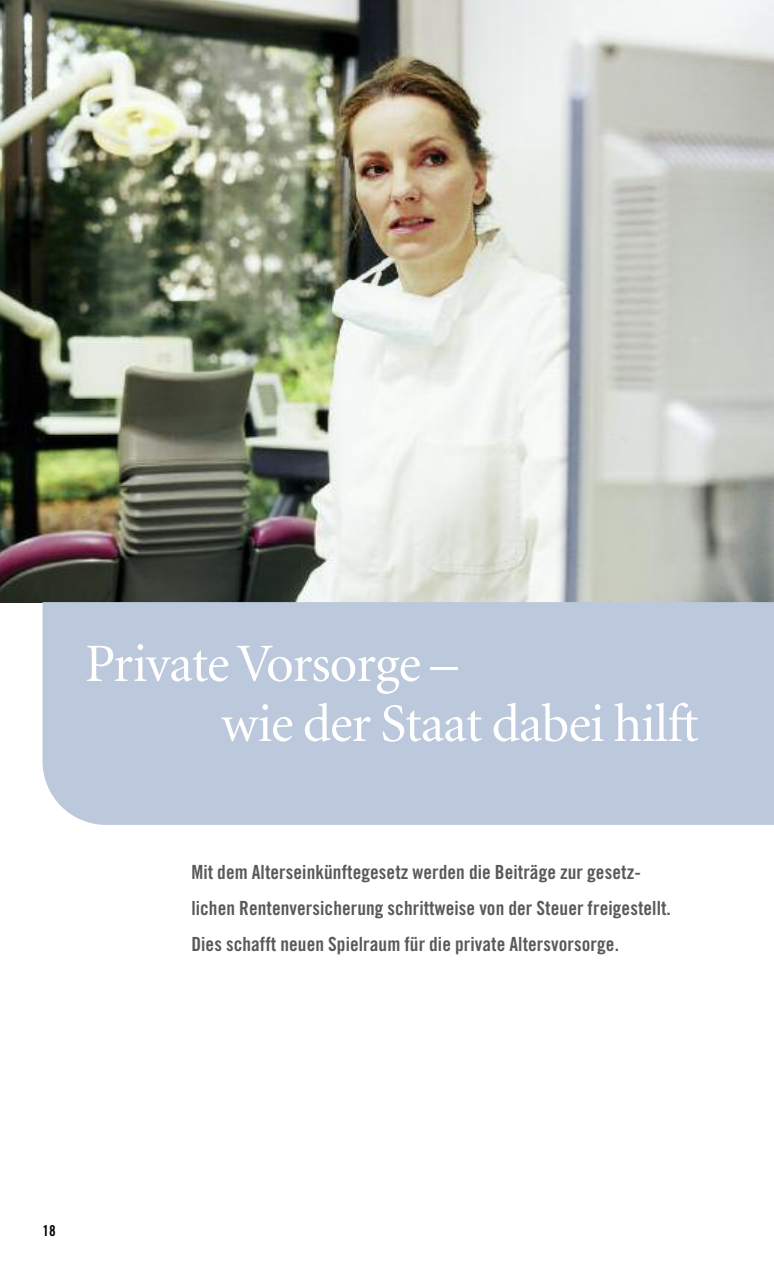
<style>
.page{position:relative;width:774px;height:1263px;background:#fff}
.page>*{position:absolute;margin:0;border:0;box-sizing:border-box;transform-origin:0 0}
.t1{font:54px/60px "Minion";letter-spacing:-.02em;color:#fff}
.t2{font:19.5px/36px "Trade Gothic LT Bold Cond Twenty";letter-spacing:.005em;color:#595959}
.t3{font:15px "Trade Gothic LT Bold Cond Twenty";color:#000}
</style>
<div class="page">
<img style="left:0;top:0;width:774px;height:602px">
<div style="left:43px;top:602px;width:731px;height:223px;background:#bcc8db"></div>
<h1 class="t1" style="left:221px;top:638px;width:479px;text-indent:-136px">PrivateVorsorge –<br>wie der Staat dabei hilft</h1>
<p class="t2" style="left:191px;top:856px;width:481px">Mit dem Alterseinkünftegesetz werden die Beiträge zur gesetz&shy;lichen Rentenversicherung schrittweise von der Steuer freigestellt.<br>Dies schafft neuen Spielraum für die private Altersvorsorge.</p>
<p class="t3" style="left:43px;top:1225px;width:15px">18</p>
</div>
